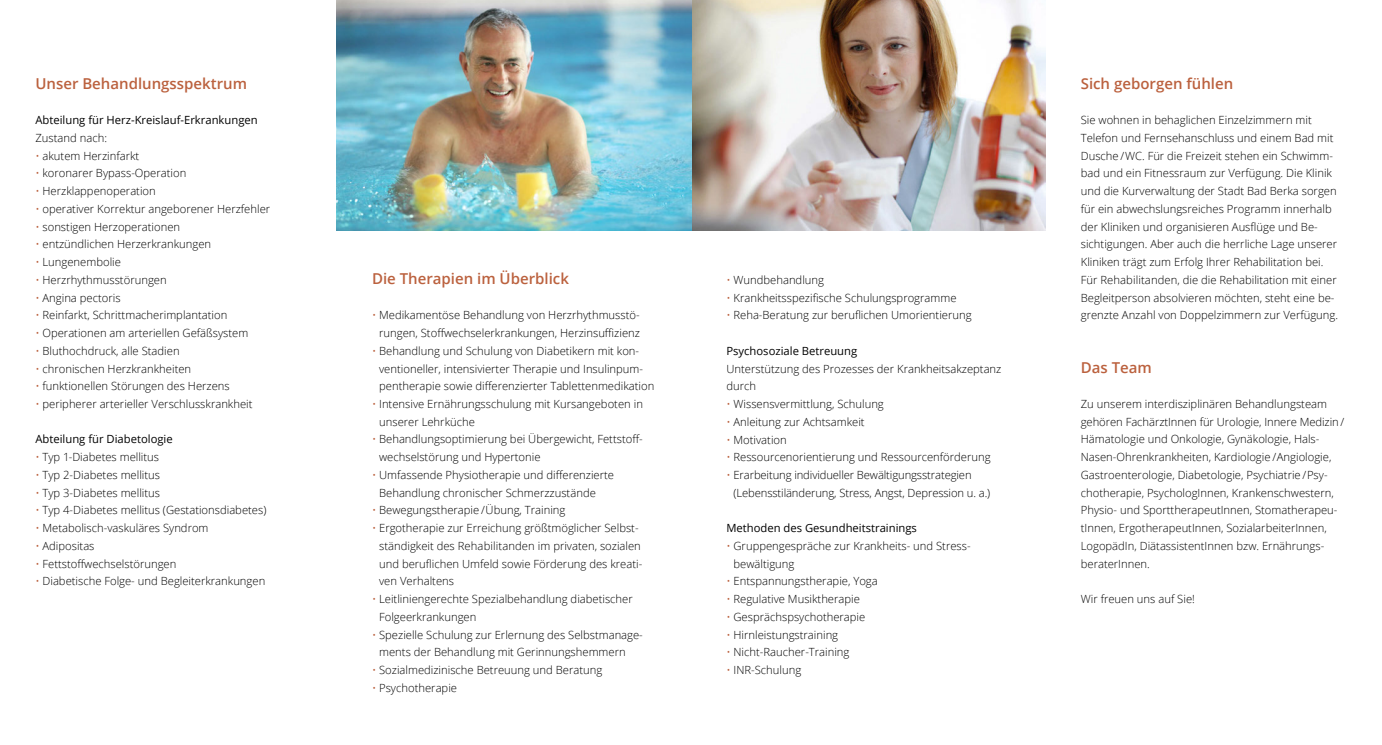
<style>
.page{position:relative;width:1382px;height:745px;background:#fff}
.page>*{position:absolute;margin:0;border:0;box-sizing:border-box;transform-origin:0 0}
.t1{font:600 15px "Open Sans";color:#bb613e}
.t2{font:300 11.25px/17.8px "Open Sans";color:#000}
.t3{font:11.25px "Open Sans";color:#000}
.s1{color:#bb613e}
</style>
<div class="page">
<img style="left:691px;top:0;width:354px;height:230px">
<img style="left:337px;top:0;width:354px;height:230px">
<h1 class="t1" style="left:35px;top:73px;width:213px">Unser Behandlungsspektrum</h1>
<p class="t3" style="left:35px;top:112px;width:224px">Abteilung für Herz-Kreislauf-Erkrankungen</p>
<p class="t2" style="left:35px;top:128px;width:73px">Zustand nach:</p>
<p class="t2" style="left:35px;top:146px;width:105px"><span class="s1">•</span> akutem Herzinfarkt</p>
<p class="t2" style="left:35px;top:164px;width:152px"><span class="s1">•</span> koronarer Bypass-Operation</p>
<p class="t2" style="left:35px;top:182px;width:122px"><span class="s1">•</span> Herzklappenoperation</p>
<p class="t2" style="left:35px;top:199px;width:236px"><span class="s1">•</span> operativer Korrektur angeborener Herzfehler</p>
<p class="t2" style="left:35px;top:217px;width:146px"><span class="s1">•</span> sonstigen Herzoperationen</p>
<p class="t2" style="left:35px;top:235px;width:177px"><span class="s1">•</span> entzündlichen Herzerkrankungen</p>
<p class="t2" style="left:35px;top:253px;width:87px"><span class="s1">•</span> Lungenembolie</p>
<p class="t2" style="left:35px;top:270px;width:133px"><span class="s1">•</span> Herzrhythmusstörungen</p>
<p class="t2" style="left:35px;top:288px;width:87px"><span class="s1">•</span> Angina pectoris</p>
<p class="t2" style="left:35px;top:306px;width:193px"><span class="s1">•</span> Reinfarkt, Schrittmacherimplantation</p>
<p class="t2" style="left:35px;top:323px;width:214px"><span class="s1">•</span> Operationen am arteriellen Gefäßsystem</p>
<p class="t2" style="left:35px;top:341px;width:146px"><span class="s1">•</span> Bluthochdruck, alle Stadien</p>
<p class="t2" style="left:35px;top:359px;width:157px"><span class="s1">•</span> chronischen Herzkrankheiten</p>
<p class="t2" style="left:35px;top:377px;width:196px"><span class="s1">•</span> funktionellen Störungen des Herzens</p>
<p class="t2" style="left:35px;top:394px;width:219px"><span class="s1">•</span> peripherer arterieller Verschlusskrankheit</p>
<p class="t3" style="left:35px;top:431px;width:139px">Abteilung für Diabetologie</p>
<p class="t2" style="left:35px;top:447px;width:125px"><span class="s1">•</span> Typ 1-Diabetes mellitus</p>
<p class="t2" style="left:35px;top:465px;width:126px"><span class="s1">•</span> Typ 2-Diabetes mellitus</p>
<p class="t2" style="left:35px;top:483px;width:126px"><span class="s1">•</span> Typ 3-Diabetes mellitus</p>
<p class="t2" style="left:35px;top:501px;width:232px"><span class="s1">•</span> Typ 4-Diabetes mellitus (Gestationsdiabetes)</p>
<p class="t2" style="left:35px;top:518px;width:175px"><span class="s1">•</span> Metabolisch-vaskuläres Syndrom</p>
<p class="t2" style="left:35px;top:536px;width:61px"><span class="s1">•</span> Adipositas</p>
<p class="t2" style="left:35px;top:554px;width:143px"><span class="s1">•</span> Fettstoffwechselstörungen</p>
<p class="t2" style="left:35px;top:571px;width:231px"><span class="s1">•</span> Diabetische Folge- und Begleiterkrankungen</p>
<h1 class="t1" style="left:372px;top:268px;width:198px">Die Therapien im Überblick</h1>
<p class="t2" style="left:372px;top:306px;width:269px;text-align:right"><span class="s1">•</span> Medikamentöse Behandlung von Herzrhythmusstö&shy;rungen, Stoffwechselerkrankungen, Herzinsuffizienz</p>
<p class="t2" style="left:379px;top:341px;width:277px;text-indent:-7px"><span class="s1">•</span> Behandlung und Schulung von Diabetikern mit kon&shy;ventioneller, intensivierter Therapie und Insulinpum&shy;pentherapie sowie differenzierter Tablettenmedikation</p>
<p class="t2" style="left:379px;top:394px;width:265px;text-indent:-7px"><span class="s1">•</span> Intensive Ernährungsschulung mit Kursangeboten in unserer Lehrküche</p>
<p class="t2" style="left:379px;top:430px;width:265px;text-indent:-7px"><span class="s1">•</span> Behandlungsoptimierung bei Übergewicht, Fettstoff&shy;wechselstörung und Hypertonie</p>
<p class="t2" style="left:379px;top:465px;width:236px;text-indent:-7px"><span class="s1">•</span> Umfassende Physiotherapie und differenzierte<br>Behandlung chronischer Schmerzzustände</p>
<p class="t2" style="left:372px;top:501px;width:195px"><span class="s1">•</span> Bewegungstherapie / Übung, Training</p>
<p class="t2" style="left:379px;top:518px;width:265px;text-indent:-7px"><span class="s1">•</span> Ergotherapie zur Erreichung größtmöglicher Selbst&shy;ständigkeit des Rehabilitanden im privaten, sozialen und beruflichen Umfeld sowie Förderung des kreati&shy;ven Verhaltens</p>
<p class="t2" style="left:379px;top:589px;width:255px;text-indent:-7px"><span class="s1">•</span> Leitliniengerechte Spezialbehandlung diabetischer<br>Folgeerkrankungen</p>
<p class="t2" style="left:379px;top:625px;width:265px;text-indent:-7px"><span class="s1">•</span> Spezielle Schulung zur Erlernung des Selbstmanage&shy;ments der Behandlung mit Gerinnungshemmern</p>
<p class="t2" style="left:372px;top:660px;width:232px"><span class="s1">•</span> Sozialmedizinische Betreuung und Beratung</p>
<p class="t2" style="left:372px;top:678px;width:86px"><span class="s1">•</span> Psychotherapie</p>
<p class="t2" style="left:726px;top:270px;width:99px"><span class="s1">•</span> Wundbehandlung</p>
<p class="t2" style="left:726px;top:288px;width:232px"><span class="s1">•</span> Krankheitsspezifische Schulungsprogramme</p>
<p class="t2" style="left:726px;top:306px;width:247px"><span class="s1">•</span> Reha-Beratung zur beruflichen Umorientierung</p>
<p class="t3" style="left:726px;top:343px;width:132px">Psychosoziale Betreuung</p>
<p class="t2" style="left:726px;top:359px;width:277px">Unterstützung des Prozesses der Krankheitsakzeptanz durch</p>
<p class="t2" style="left:726px;top:394px;width:159px"><span class="s1">•</span> Wissensvermittlung, Schulung</p>
<p class="t2" style="left:726px;top:412px;width:140px"><span class="s1">•</span> Anleitung zur Achtsamkeit</p>
<p class="t2" style="left:726px;top:430px;width:62px"><span class="s1">•</span> Motivation</p>
<p class="t2" style="left:726px;top:447px;width:266px"><span class="s1">•</span> Ressourcenorientierung und Ressourcenförderung</p>
<p class="t2" style="left:733px;top:465px;width:258px;text-indent:-7px"><span class="s1">•</span> Erarbeitung individueller Bewältigungsstrategien (Lebensstiländerung, Stress, Angst, Depression u. a.)</p>
<p class="t3" style="left:726px;top:520px;width:192px">Methoden des Gesundheitstrainings</p>
<p class="t2" style="left:733px;top:536px;width:238px;text-indent:-7px"><span class="s1">•</span> Gruppengespräche zur Krankheits- und Stress&shy;bewältigung</p>
<p class="t2" style="left:726px;top:571px;width:153px"><span class="s1">•</span> Entspannungstherapie, Yoga</p>
<p class="t2" style="left:726px;top:589px;width:135px"><span class="s1">•</span> Regulative Musiktherapie</p>
<p class="t2" style="left:726px;top:607px;width:140px"><span class="s1">•</span> Gesprächspsychotherapie</p>
<p class="t2" style="left:726px;top:625px;width:113px"><span class="s1">•</span> Hirnleistungstraining</p>
<p class="t2" style="left:726px;top:642px;width:125px"><span class="s1">•</span> Nicht-Raucher-Training</p>
<p class="t2" style="left:726px;top:660px;width:76px"><span class="s1">•</span> INR-Schulung</p>
<h1 class="t1" style="left:1081px;top:73px;width:154px">Sich geborgen fühlen</h1>
<p class="t2" style="left:1081px;top:111px;width:259px">Sie wohnen in behaglichen Einzelzimmern mit Telefon und Fernsehanschluss und einem Bad mit Dusche / WC. Für die Freizeit stehen ein Schwimm&shy;bad und ein Fitnessraum zur Verfügung. Die Klinik und die Kurverwaltung der Stadt Bad Berka sorgen für ein abwechslungsreiches Programm innerhalb der Kliniken und organisieren Ausflüge und Be&shy;sichtigungen. Aber auch die herrliche Lage unserer Kliniken trägt zum Erfolg Ihrer Rehabilitation bei.<br>Für Rehabilitanden, die die Rehabilitation mit einer Begleitperson absolvieren möchten, steht eine be&shy;grenzte Anzahl von Doppelzimmern zur Verfügung.</p>
<h1 class="t1" style="left:1081px;top:356px;width:73px">Das Team</h1>
<p class="t2" style="left:1081px;top:394px;width:265px">Zu unserem interdisziplinären Behandlungsteam gehören FachärztInnen für Urologie, Innere Medizin / Hämatologie und Onkologie, Gynäkologie, Hals-Nasen-Ohrenkrankheiten, Kardiologie / Angiologie, Gastroenterologie, Diabetologie, Psychiatrie / Psy&shy;chotherapie, PsychologInnen, Krankenschwestern, Physio- und SporttherapeutInnen, Stomatherapeu&shy;tInnen, ErgotherapeutInnen, SozialarbeiterInnen, LogopädIn, DiätassistentInnen bzw. Ernährungs&shy;beraterInnen.</p>
<p class="t2" style="left:1081px;top:589px;width:116px">Wir freuen uns auf Sie!</p>
</div>
